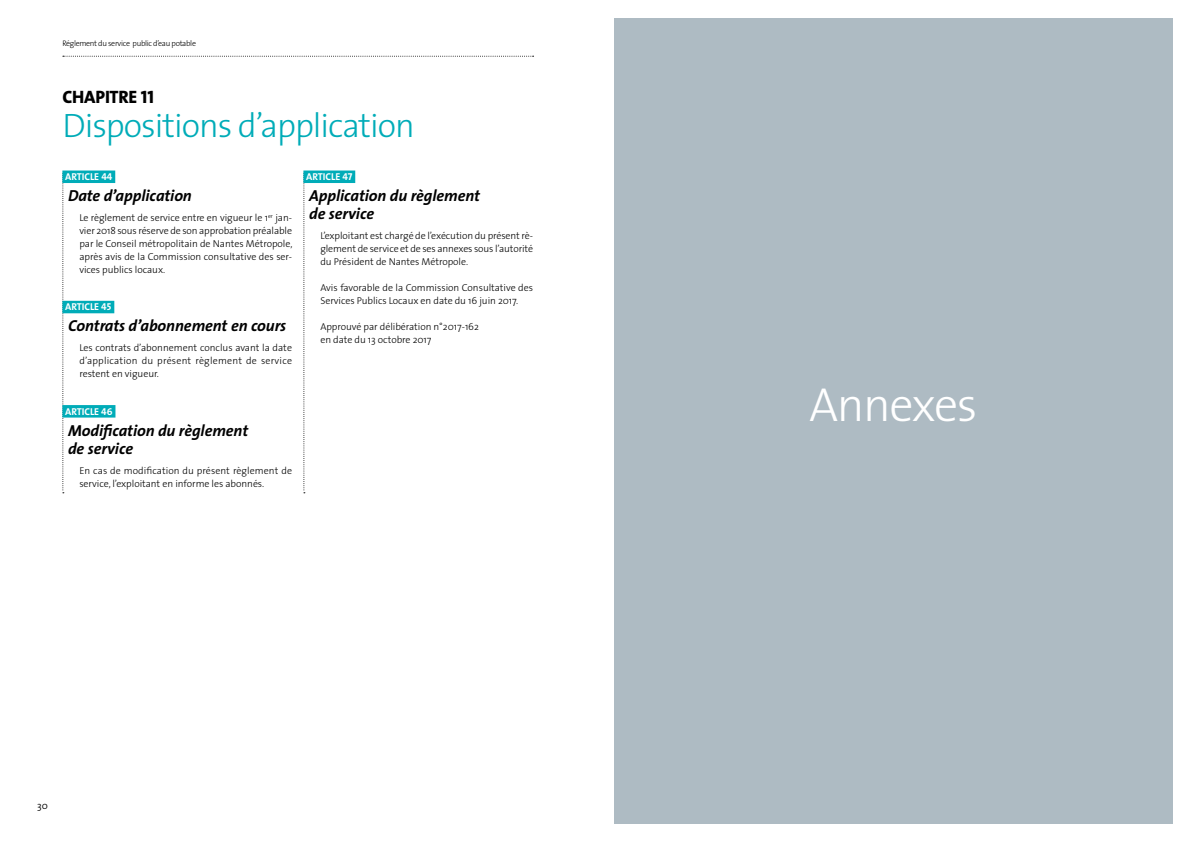
<style>
.page{position:relative;width:1191px;height:842px;background:#fff}
.page>*{position:absolute;margin:0;border:0;box-sizing:border-box;transform-origin:0 0}
.t1{font:300 48px "The Sans";letter-spacing:-.03em;color:#fff}
.t2{font:300 34px "The Sans";letter-spacing:-.03em;color:#00acb8}
.t3{font:18px "The Sans Extra Bold Caps";letter-spacing:-.01em;color:#000}
.t4{font:italic 700 16px/18px "The Sans";letter-spacing:-.005em;color:#000}
.t5{font:300 10px/13px "The Sans";letter-spacing:-.005em;color:#000;text-align:justify}
.t6{font:10px "The Sans Bold Caps";letter-spacing:-.005em;color:#fff}
.t7{font:300 10px "The Sans";color:#000}
.t8{font:300 8px "The Sans";letter-spacing:-.04em;color:#000}
</style>
<div class="page">
<svg style="left:303px;top:183px;width:2px;height:310px"></svg>
<svg style="left:62px;top:183px;width:2px;height:310px"></svg>
<div style="left:62px;top:171px;width:53px;height:12px;background:#00acb8"></div>
<div style="left:62px;top:301px;width:52px;height:12px;background:#00acb8"></div>
<div style="left:62px;top:405px;width:53px;height:13px;background:#00acb8"></div>
<div style="left:303px;top:171px;width:52px;height:12px;background:#00acb8"></div>
<div style="left:614px;top:18px;width:558px;height:805px;background:#aebbc3"></div>
<svg style="left:63px;top:56px;width:470px;height:1px"></svg>
<p class="t8" style="left:62px;top:37px;width:135px">Réglement du service public d’eau potable</p>
<h3 class="t3" style="left:62px;top:82px;width:93px">CHAPITRE 11</h3>
<h2 class="t2" style="left:62px;top:97px;width:354px">Dispositions d’application</h2>
<p class="t6" style="left:65px;top:168px;width:49px">ARTICLE 44</p>
<h3 class="t4" style="left:68px;top:186px;width:125px">Date d’application</h3>
<p class="t5" style="left:79px;top:211px;width:215px">Le règlement de service entre en vigueur le 1<sup>er</sup> jan&shy;vier 2018 sous réserve de son approbation préalable par le Conseil métropolitain de Nantes Métropole, après avis de la Commission consultative des ser&shy;vices publics locaux.</p>
<p class="t6" style="left:65px;top:299px;width:48px">ARTICLE 45</p>
<h3 class="t4" style="left:68px;top:316px;width:220px">Contrats d’abonnement en cours</h3>
<p class="t5" style="left:79px;top:341px;width:214px">Les contrats d’abonnement conclus avant la date d’application du présent règlement de service restent en vigueur.</p>
<p class="t6" style="left:65px;top:403px;width:49px">ARTICLE 46</p>
<h3 class="t4" style="left:68px;top:421px;width:182px">Modification du règlement de service</h3>
<p class="t5" style="left:79px;top:463px;width:214px">En cas de modification du présent règlement de service, l’exploitant en informe les abonnés.</p>
<p class="t6" style="left:306px;top:168px;width:48px">ARTICLE 47</p>
<h3 class="t4" style="left:309px;top:186px;width:172px">Application du règlement de service</h3>
<p class="t5" style="left:320px;top:229px;width:214px">L’exploitant est chargé de l’exécution du présent rè&shy;glement de service et de ses annexes sous l’autorité du Président de Nantes Métropole.</p>
<p class="t5" style="left:320px;top:281px;width:214px">Avis favorable de la Commission Consultative des<br>Services Publics Locaux en date du 16 juin 2017.</p>
<p class="t5" style="left:320px;top:320px;width:160px">Approuvé par délibération n°2017-162 en date du 13 octobre 2017</p>
<p class="t7" style="left:37px;top:797px;width:12px">30</p>
<h1 class="t1" style="left:809px;top:365px;width:170px">Annexes</h1>
</div>
